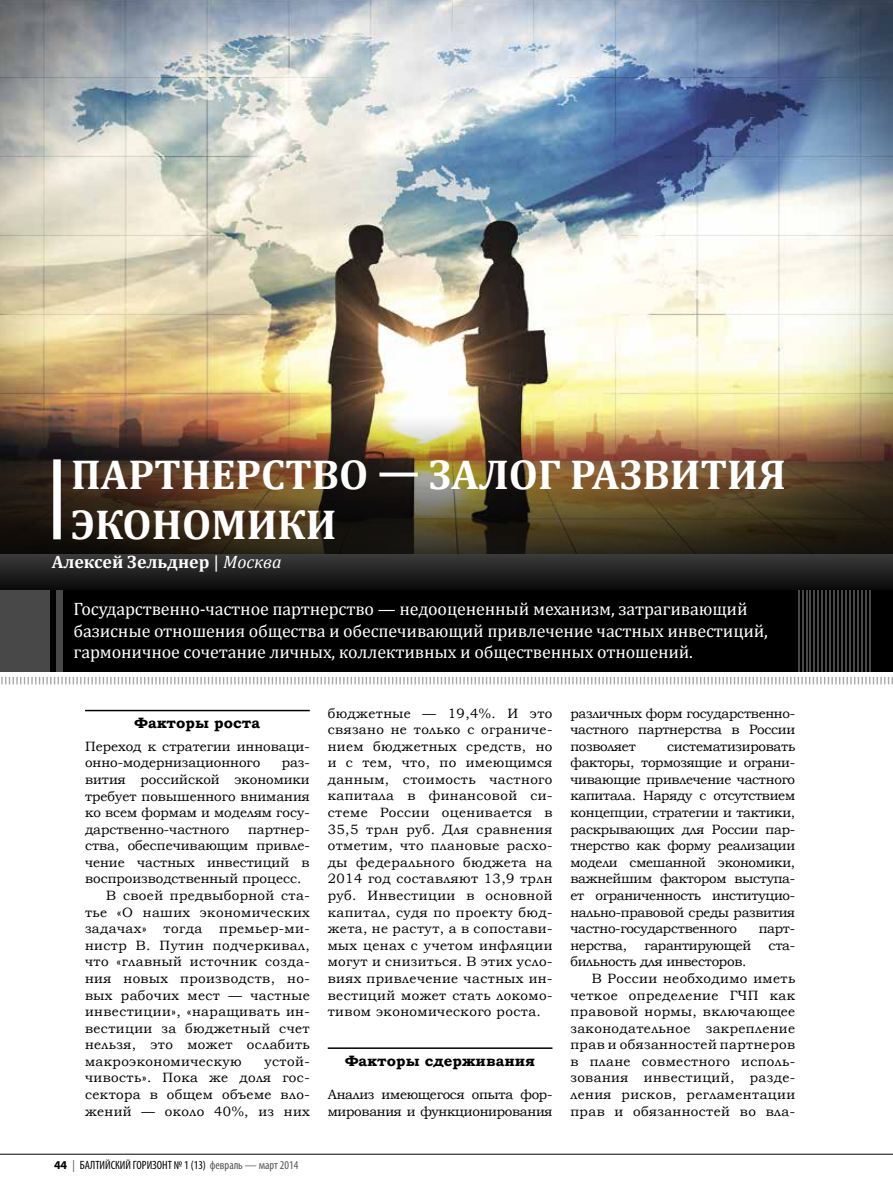
<style>
.page{position:relative;width:893px;height:1191px;background:#fff}
.page>*{position:absolute;margin:0;border:0;box-sizing:border-box;transform-origin:0 0}
.t1{font:700 42px "Cambria";color:#fff}
.t2{font:18px/21.6px "Cambria";letter-spacing:-.01em;color:#fff}
.t3{font:700 18px "Cambria";color:#fff}
.t4{font:700 15px "Bookman Old Style";color:#000}
.t5{font:13.5px/16.6px "Bookman Old Style";letter-spacing:.03em;color:#000;text-align:justify}
.t6{font:13.5px/16.6px "Bookman Old Style";color:#000}
.t7{font:13.5px/16.6px "Bookman Old Style";letter-spacing:-.02em;color:#000}
.t8{font:condensed 12px "Myriad Pro";color:#000}
.s1{font-weight:400}
.s2{font-weight:400;font-style:italic}
.s3{font-weight:700;font-stretch:normal}
.s4{color:#555}
</style>
<div class="page">
<hr style="left:0;top:1153px;width:893px;height:1px;background:#000">
<img style="left:0;top:0;width:893px;height:416px">
<img style="left:0;top:416px;width:893px;height:174px">
<svg style="left:1px;top:677px;width:892px;height:8px"></svg>
<div style="left:53px;top:459px;width:8px;height:80px;background:#fff"></div>
<div style="left:0;top:590px;width:893px;height:81px;background:#000"></div>
<div style="left:56px;top:590px;width:7px;height:82px;background:#484848"></div>
<div style="left:0;top:590px;width:49px;height:82px;background:#484848"></div>
<hr style="left:798px;top:590px;width:1px;height:82px;background:#484848">
<hr style="left:861px;top:590px;width:2px;height:82px;background:#484848">
<hr style="left:829px;top:590px;width:2px;height:82px;background:#484848">
<hr style="left:814px;top:590px;width:1px;height:82px;background:#484848">
<hr style="left:845px;top:590px;width:2px;height:82px;background:#484848">
<hr style="left:802px;top:590px;width:1px;height:82px;background:#484848">
<hr style="left:865px;top:590px;width:2px;height:82px;background:#484848">
<hr style="left:833px;top:590px;width:2px;height:82px;background:#484848">
<hr style="left:818px;top:590px;width:1px;height:82px;background:#484848">
<hr style="left:849px;top:590px;width:2px;height:82px;background:#484848">
<hr style="left:806px;top:590px;width:1px;height:82px;background:#484848">
<hr style="left:869px;top:590px;width:1px;height:82px;background:#484848">
<hr style="left:837px;top:590px;width:2px;height:82px;background:#484848">
<hr style="left:821px;top:590px;width:2px;height:82px;background:#484848">
<hr style="left:853px;top:590px;width:2px;height:82px;background:#484848">
<hr style="left:810px;top:590px;width:1px;height:82px;background:#484848">
<hr style="left:841px;top:590px;width:2px;height:82px;background:#484848">
<hr style="left:825px;top:590px;width:2px;height:82px;background:#484848">
<hr style="left:857px;top:590px;width:2px;height:82px;background:#484848">
<hr style="left:85px;top:710px;width:225px;height:1px;background:#000">
<hr style="left:328px;top:1047px;width:224px;height:2px;background:#000">
<h1 class="t1" style="left:71px;top:445px;width:57px">Партнерст</h1>
<h1 class="t1" style="left:312px;top:445px;width:169px">во — зало</h1>
<h1 class="t1" style="left:538px;top:445px;width:161px">г развити</h1>
<h1 class="t1" style="left:758px;top:445px;width:30px">я</h1>
<h1 class="t1" style="left:71px;top:495px;width:55px">экономики</h1>
<h2 class="t3" style="left:52px;top:549px;width:231px">Алексей Зельднер <span class="s1">|</span> <span class="s2">Москва</span></h2>
<p class="t2" style="left:74px;top:598px;width:696px">Государственно-частное партнерство — недооцененный механизм, затрагивающий базисные отношения общества и обеспечивающий привлечение частных инвестиций, гармоничное сочетание личных, коллективных и общественных отношений.</p>
<p class="t4" style="left:135px;top:712px;width:127px">Факторы роста</p>
<p class="t6" style="left:85px;top:738px;width:226px">Переход к стратегии инноваци&shy;онно-модернизационного</p>
<p class="t5" style="left:85px;top:754px;width:226px;text-indent:197px">раз&shy;вития российской экономики требует повышенного внимания ко всем формам и моделям госу&shy;дарственно-частного</p>
<p class="t6" style="left:248px;top:820px;width:63px">партнер-</p>
<p class="t6" style="left:85px;top:837px;width:226px">ства, обеспечивающим привле-</p>
<p class="t6" style="left:85px;top:854px;width:226px">чение частных инвестиций в</p>
<p class="t6" style="left:85px;top:870px;width:218px">воспроизводственный процесс.</p>
<p class="t5" style="left:106px;top:887px;width:205px">В своей предвыборной ста-</p>
<p class="t5" style="left:85px;top:903px;width:226px">тье «О наших экономических</p>
<p class="t5" style="left:85px;top:920px;width:63px">задачах»</p>
<p class="t5" style="left:164px;top:920px;width:40px">тогда</p>
<p class="t5" style="left:85px;top:920px;width:226px;text-indent:134px">премьер-ми&shy;нистр В. Путин подчеркивал, что «главный источник созда&shy;ния новых производств, но&shy;вых рабочих мест — частные инвестиции», «наращивать ин&shy;вестиции за бюджетный счет нельзя, это может ослабить макроэкономическую</p>
<p class="t5" style="left:85px;top:1053px;width:226px;text-indent:179px">устой&shy;чивость». Пока же доля гос&shy;сектора в общем объеме вло&shy;жений — около 40%, из них</p>
<p class="t8" style="left:54px;top:1158px;width:246px"><span class="s3">44</span> <span class="s4">|</span> БАЛТИЙСКИЙ ГОРИЗОНТ № 1 (13) <span class="s4">февраль — март 2014</span></p>
<p class="t5" style="left:328px;top:704px;width:226px">бюджетные — 19,4%. И это связано не только с ограниче&shy;нием бюджетных средств, но и с тем, что, по имеющимся данным, стоимость частного капитала в финансовой си&shy;стеме России оценивается в 35,5 трлн руб. Для сравнения отметим, что плановые расхо&shy;ды федерального бюджета на 2014 год составляют 13,9 трлн руб. Инвестиции в основной капитал, судя по проекту бюд&shy;жета, не растут, а в сопостави&shy;мых ценах с учетом инфляции могут и снизиться. В этих усло&shy;виях привлечение частных ин&shy;вестиций может стать локомо&shy;тивом экономического роста.</p>
<p class="t4" style="left:345px;top:1050px;width:191px">Факторы сдерживания</p>
<p class="t7" style="left:328px;top:1086px;width:226px">Анализ имеющегося опыта фор&shy;мирования и функционирования</p>
<p class="t5" style="left:570px;top:704px;width:226px">различных форм государственно&shy;частного партнерства в России позволяет</p>
<p class="t5" style="left:570px;top:738px;width:226px;text-indent:97px">систематизировать факторы, тормозящие и ограни&shy;чивающие привлечение частного капитала. Наряду с отсутствием концепции, стратегии и тактики, раскрывающих для России пар&shy;тнерство как форму реализации модели смешанной экономики, важнейшим фактором выступа&shy;ет ограниченность институцио&shy;нально-правовой среды развития частно-государственного</p>
<p class="t5" style="left:759px;top:920px;width:36px">парт-</p>
<p class="t7" style="left:570px;top:937px;width:58px">нерства,</p>
<p class="t7" style="left:644px;top:937px;width:108px">гарантирующей</p>
<p class="t5" style="left:769px;top:937px;width:28px">ста-</p>
<p class="t7" style="left:570px;top:953px;width:178px">бильность для инвесторов.</p>
<p class="t5" style="left:592px;top:970px;width:205px">В России необходимо иметь</p>
<p class="t5" style="left:570px;top:986px;width:226px">четкое определение ГЧП как</p>
<p class="t5" style="left:570px;top:1003px;width:226px">правовой нормы, включающее</p>
<p class="t5" style="left:570px;top:1019px;width:226px">законодательное закрепление</p>
<p class="t5" style="left:570px;top:1036px;width:226px">прав и обязанностей партнеров</p>
<p class="t5" style="left:570px;top:1053px;width:226px">в плане совместного исполь-</p>
<p class="t5" style="left:570px;top:1069px;width:226px">зования инвестиций, разде-</p>
<p class="t5" style="left:570px;top:1086px;width:226px">ления рисков, регламентации</p>
<p class="t5" style="left:570px;top:1102px;width:226px">прав и обязанностей во вла-</p>
</div>
